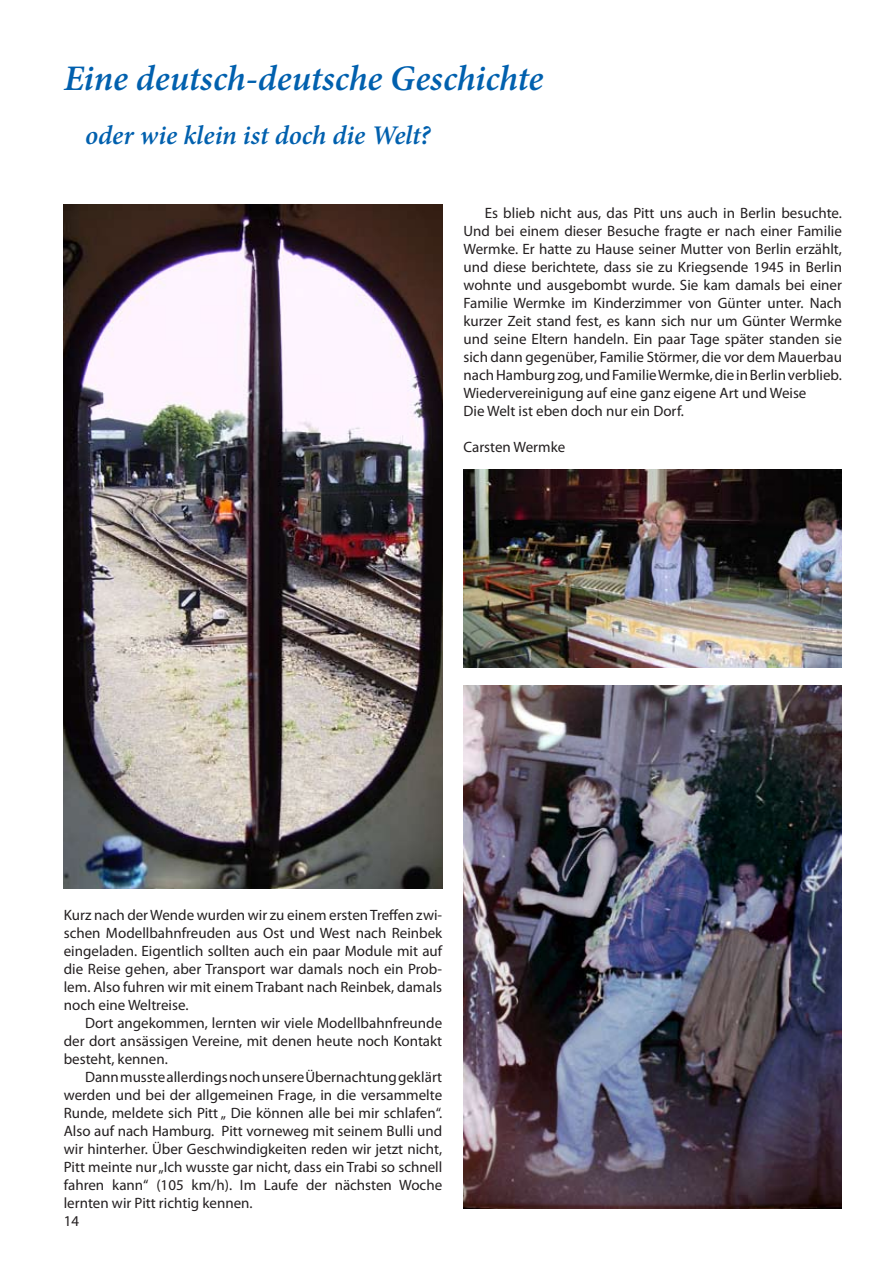
<style>
.page{position:relative;width:893px;height:1263px;background:#fff}
.page>*{position:absolute;margin:0;border:0;box-sizing:border-box;transform-origin:0 0}
.t1{font:italic 600 36px "Minion Pro";letter-spacing:-.005em;color:#0160ae}
.t2{font:italic 600 27px "Minion Pro";color:#0160ae}
.t3{font:15px/18px "Myriad Pro";color:#231f20;text-align:justify}
</style>
<div class="page">
<img style="left:64px;top:204px;width:378px;height:684px">
<img style="left:463px;top:470px;width:379px;height:198px">
<img style="left:463px;top:686px;width:379px;height:522px">
<h1 class="t1" style="left:64px;top:53px;width:481px">Eine deutsch-deutsche Geschichte</h1>
<h2 class="t2" style="left:85px;top:116px;width:347px">oder wie klein ist doch die Welt?</h2>
<p class="t3" style="left:463px;top:204px;width:380px;text-align:left;text-indent:21px">Es blieb nicht aus, das Pitt uns auch in Berlin besuchte.<br>Und bei einem dieser Besuche fragte er nach einer Familie Wermke. Er hatte zu Hause seiner Mutter von Berlin erzählt, und diese berichtete, dass sie zu Kriegsende 1945 in Berlin wohnte und ausgebombt wurde. Sie kam damals bei einer Familie Wermke im Kinderzimmer von Günter unter. Nach kurzer Zeit stand fest, es kann sich nur um Günter Wermke und seine Eltern handeln. Ein paar Tage später standen sie sich dann gegenüber, Familie Störmer, die vor dem Mauerbau nach Hamburg zog, und Familie Wermke, die in Berlin verblieb.<br>Wiedervereinigung auf eine ganz eigene Art und Weise<br>Die Welt ist eben doch nur ein Dorf.</p>
<p class="t3" style="left:463px;top:438px;width:103px">Carsten Wermke</p>
<p class="t3" style="left:64px;top:906px;width:380px">Kurz nach der Wende wurden wir zu einem ersten Treffen zwi&shy;schen Modellbahnfreuden aus Ost und West nach Reinbek eingeladen. Eigentlich sollten auch ein paar Module mit auf die Reise gehen, aber Transport war damals noch ein Prob&shy;lem. Also fuhren wir mit einem Trabant nach Reinbek, damals noch eine Weltreise.</p>
<p class="t3" style="left:64px;top:1014px;width:380px;text-indent:21px">Dort angekommen, lernten wir viele Modellbahnfreunde der dort ansässigen Vereine, mit denen heute noch Kontakt besteht, kennen.</p>
<p class="t3" style="left:64px;top:1068px;width:380px;text-indent:21px">Dann musste allerdings noch unsere Übernachtung geklärt werden und bei der allgemeinen Frage, in die versammelte Runde, meldete sich Pitt „ Die können alle bei mir schlafen“.<br>Also auf nach Hamburg. Pitt vorneweg mit seinem Bulli und wir hinterher. Über Geschwindigkeiten reden wir jetzt nicht, Pitt meinte nur „Ich wusste gar nicht, dass ein Trabi so schnell fahren kann“ (105 km/h). Im Laufe der nächsten Woche lernten wir Pitt richtig kennen.</p>
<p class="t3" style="left:64px;top:1212px;width:17px">14</p>
</div>
